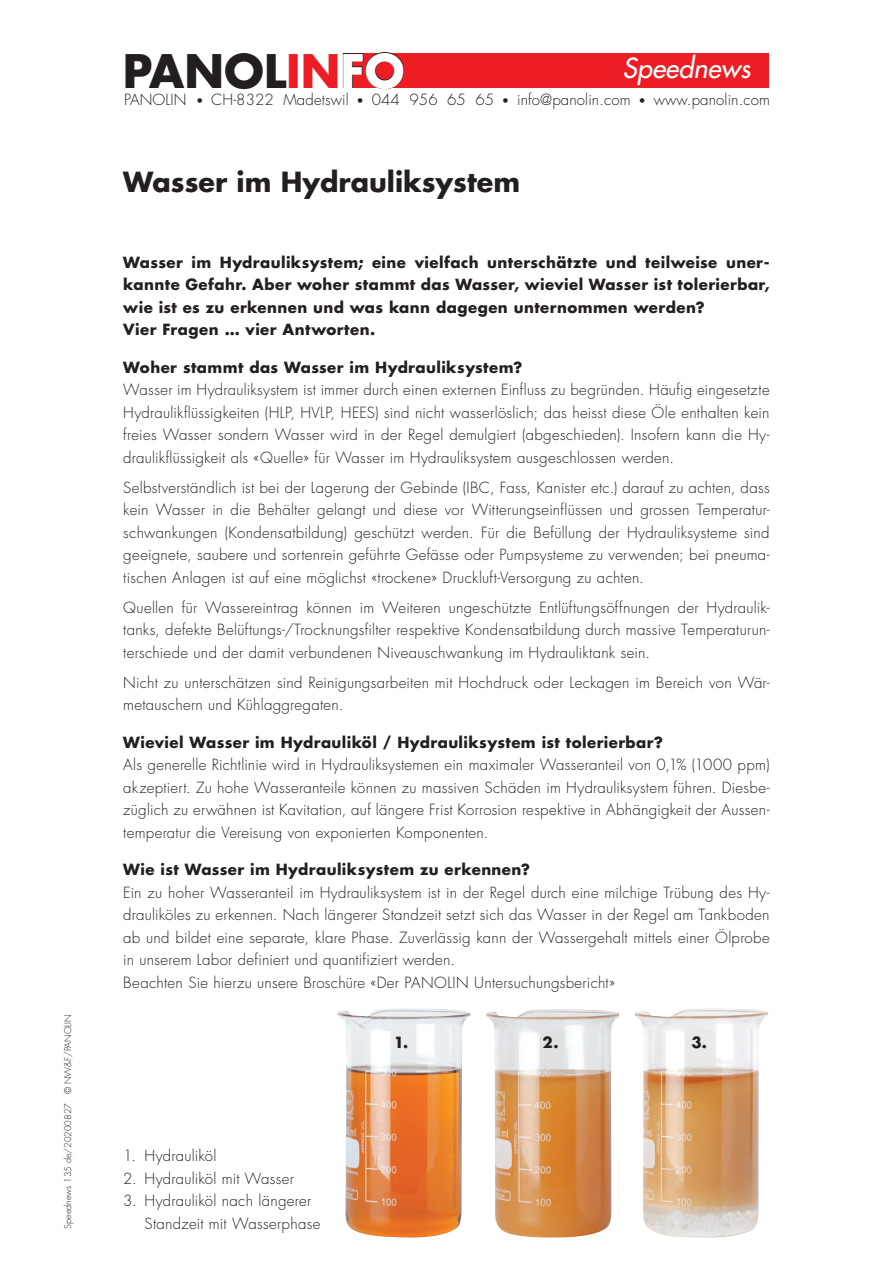
<style>
.page{position:relative;width:893px;height:1263px;background:#fff}
.page>*{position:absolute;margin:0;border:0;box-sizing:border-box;transform-origin:0 0}
.t1{font:700 45px "Futura Std";color:#231f20}
.t2{font:700 27px "Futura Std";color:#231f20}
.t3{font:italic 500 27px "Futura Std";color:#fff}
.t4{font:300 15px/22.5px "Futura Std";letter-spacing:.015em;color:#231f20;text-align:justify}
.t5{font:700 15px/22.5px "Futura Std";letter-spacing:.025em;color:#231f20}
.t6{font:300 9px "Futura Std";color:#231f20}
.s1{color:#ee1d23}
.s2{color:#fff}
.s3{font-size:12px}
</style>
<div class="page">
<div style="left:343px;top:53px;width:425px;height:34px;background:#ee1d23"></div>
<svg style="left:343px;top:52px;width:61px;height:37px"></svg>
<img style="left:634px;top:1009px;width:111px;height:228px">
<img style="left:486px;top:1009px;width:134px;height:229px">
<img style="left:337px;top:1008px;width:119px;height:229px">
<p class="t6" style="left:62px;top:1229px;width:216px;rotate:-90deg">Speednews 135 de/20200827 © NW&amp;F/PANOLIN</p>
<h1 class="t1" style="left:123px;top:41px;width:283px">PANOL<span class="s1">IN</span><span class="s2">FO</span></h1>
<h2 class="t3" style="left:623px;top:51px;width:129px">Speednews</h2>
<p class="t4" style="left:124px;top:89px;width:647px">PANOLIN <span class="s3">•</span> CH-8322 Madetswil <span class="s3">•</span> 044 956 65 65 <span class="s3">•</span> info@panolin.com <span class="s3">•</span> www.panolin.com</p>
<h2 class="t2" style="left:123px;top:164px;width:398px">Wasser im Hydrauliksystem</h2>
<p class="t5" style="left:123px;top:250px;width:648px">Wasser im Hydrauliksystem; eine vielfach unterschätzte und teilweise uner&shy;kannte Gefahr. Aber woher stammt das Wasser, wieviel Wasser ist tolerierbar, wie ist es zu erkennen und was kann dagegen unternommen werden?<br>Vier Fragen … vier Antworten.</p>
<p class="t5" style="left:123px;top:355px;width:400px">Woher stammt das Wasser im Hydrauliksystem?</p>
<p class="t4" style="left:123px;top:379px;width:648px">Wasser im Hydrauliksystem ist immer durch einen externen Einfluss zu begründen. Häufig eingesetzte Hydraulikflüssigkeiten (HLP, HVLP, HEES) sind nicht wasserlöslich; das heisst diese Öle enthalten kein freies Wasser sondern Wasser wird in der Regel demulgiert (abgeschieden). Insofern kann die Hy&shy;draulikflüssigkeit als «Quelle» für Wasser im Hydrauliksystem ausgeschlossen werden.</p>
<p class="t4" style="left:123px;top:476px;width:648px">Selbstverständlich ist bei der Lagerung der Gebinde (IBC, Fass, Kanister etc.) darauf zu achten, dass kein Wasser in die Behälter gelangt und diese vor Witterungseinflüssen und grossen Temperatur&shy;schwankungen (Kondensatbildung) geschützt werden. Für die Befüllung der Hydrauliksysteme sind geeignete, saubere und sortenrein geführte Gefässe oder Pumpsysteme zu verwenden; bei pneuma&shy;tischen Anlagen ist auf eine möglichst «trockene» Druckluft-Versorgung zu achten.</p>
<p class="t4" style="left:123px;top:596px;width:648px">Quellen für Wassereintrag können im Weiteren ungeschützte Entlüftungsöffnungen der Hydraulik&shy;tanks, defekte Belüftungs-/Trocknungsfilter respektive Kondensatbildung durch massive Temperaturun&shy;terschiede und der damit verbundenen Niveauschwankung im Hydrauliktank sein.</p>
<p class="t4" style="left:123px;top:671px;width:648px">Nicht zu unterschätzen sind Reinigungsarbeiten mit Hochdruck oder Leckagen im Bereich von Wär&shy;metauschern und Kühlaggregaten.</p>
<p class="t5" style="left:123px;top:730px;width:541px">Wieviel Wasser im Hydrauliköl / Hydrauliksystem ist tolerierbar?</p>
<p class="t4" style="left:123px;top:754px;width:648px">Als generelle Richtlinie wird in Hydrauliksystemen ein maximaler Wasseranteil von 0,1% (1000 ppm) akzeptiert. Zu hohe Wasseranteile können zu massiven Schäden im Hydrauliksystem führen. Diesbe&shy;züglich zu erwähnen ist Kavitation, auf längere Frist Korrosion respektive in Abhängigkeit der Aussen&shy;temperatur die Vereisung von exponierten Komponenten.</p>
<p class="t5" style="left:123px;top:858px;width:408px">Wie ist Wasser im Hydrauliksystem zu erkennen?</p>
<p class="t4" style="left:123px;top:881px;width:648px;text-align:left">Ein zu hoher Wasseranteil im Hydrauliksystem ist in der Regel durch eine milchige Trübung des Hy&shy;drauliköles zu erkennen. Nach längerer Standzeit setzt sich das Wasser in der Regel am Tankboden ab und bildet eine separate, klare Phase. Zuverlässig kann der Wassergehalt mittels einer Ölprobe in unserem Labor definiert und quantifiziert werden.<br>Beachten Sie hierzu unsere Broschüre «Der PANOLIN Untersuchungsbericht»</p>
<p class="t4" style="left:123px;top:1145px;width:95px">1. Hydrauliköl</p>
<p class="t4" style="left:123px;top:1168px;width:172px">2. Hydrauliköl mit Wasser</p>
<p class="t4" style="left:145px;top:1190px;width:177px;text-indent:-21px">3. Hydrauliköl nach längerer<br>Standzeit mit Wasserphase</p>
<p class="t5" style="left:394px;top:1031px;width:16px">1.</p>
<p class="t5" style="left:542px;top:1031px;width:18px">2.</p>
<p class="t5" style="left:691px;top:1031px;width:17px">3.</p>
</div>
